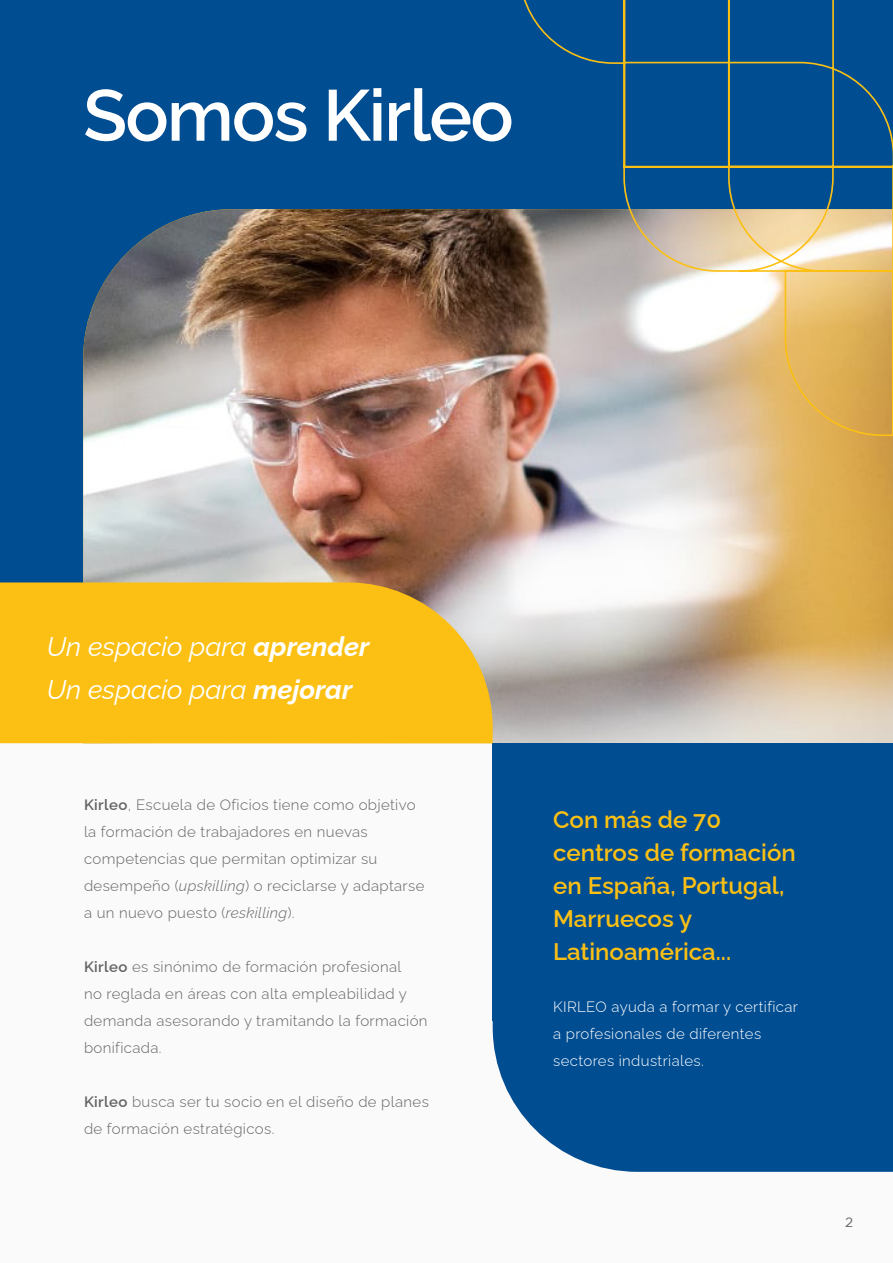
<style>
.page{position:relative;width:893px;height:1263px;background:#fafafa}
.page>*{position:absolute;margin:0;border:0;box-sizing:border-box;transform-origin:0 0}
.t1{font:600 72px "Raleway";letter-spacing:-.025em;color:#fff}
.t2{font:italic 27px/43.8px "Raleway";color:#fff}
.t3{font:600 24px/33px "Raleway";color:#fcc014}
.t4{font:300 15px/27px "Raleway";letter-spacing:.025em;color:#646363}
.t5{font:300 15px/27px "Raleway";letter-spacing:.025em;color:#fff}
.t6{font:13.5px "Gotham";color:#646363}
.s1{font-weight:700}
.s2{font-weight:600}
.s3{font-style:italic}
</style>
<div class="page">
<div style="left:0;top:0;width:893px;height:715px;background:#004d92"></div>
<img style="left:83px;top:209px;width:810px;height:534px">
<svg style="left:518px;top:0;width:375px;height:437px"></svg>
<div style="left:493px;top:743px;width:400px;height:278px;background:#004d92"></div>
<svg style="left:493px;top:1021px;width:400px;height:151px;background:#135a9a"></svg>
<div style="left:0;top:582px;width:493px;height:161px;background:#fcc014"></div>
<h1 class="t1" style="left:83px;top:58px;width:432px">Somos Kirleo</h1>
<h2 class="t2" style="left:47px;top:621px;width:324px">Un espacio para <span class="s1">aprender<br></span>Un espacio para <span class="s1">mejorar</span></h2>
<p class="t4" style="left:84px;top:790px;width:342px"><span class="s2">Kirleo</span>, Escuela de Oficios tiene como objetivo la formación de trabajadores en nuevas competencias que permitan optimizar su desempeño (<span class="s3">upskilling</span>) o reciclarse y adaptarse a un nuevo puesto (<span class="s3">reskilling</span>).</p>
<p class="t4" style="left:84px;top:952px;width:345px"><span class="s2">Kirleo</span> es sinónimo de formación profesional<br>no reglada en áreas con alta empleabilidad y demanda asesorando y tramitando la formación bonificada.</p>
<p class="t4" style="left:84px;top:1087px;width:346px"><span class="s2">Kirleo</span> busca ser tu socio en el diseño de planes de formación estratégicos.</p>
<h3 class="t3" style="left:553px;top:800px;width:244px">Con más de 70 centros de formación en España, Portugal,<br>Marruecos y<br>Latinoamérica...</h3>
<p class="t5" style="left:553px;top:991px;width:246px">KIRLEO ayuda a formar y certificar a profesionales de diferentes sectores industriales.</p>
<p class="t6" style="left:845px;top:1215px;width:10px">2</p>
</div>
